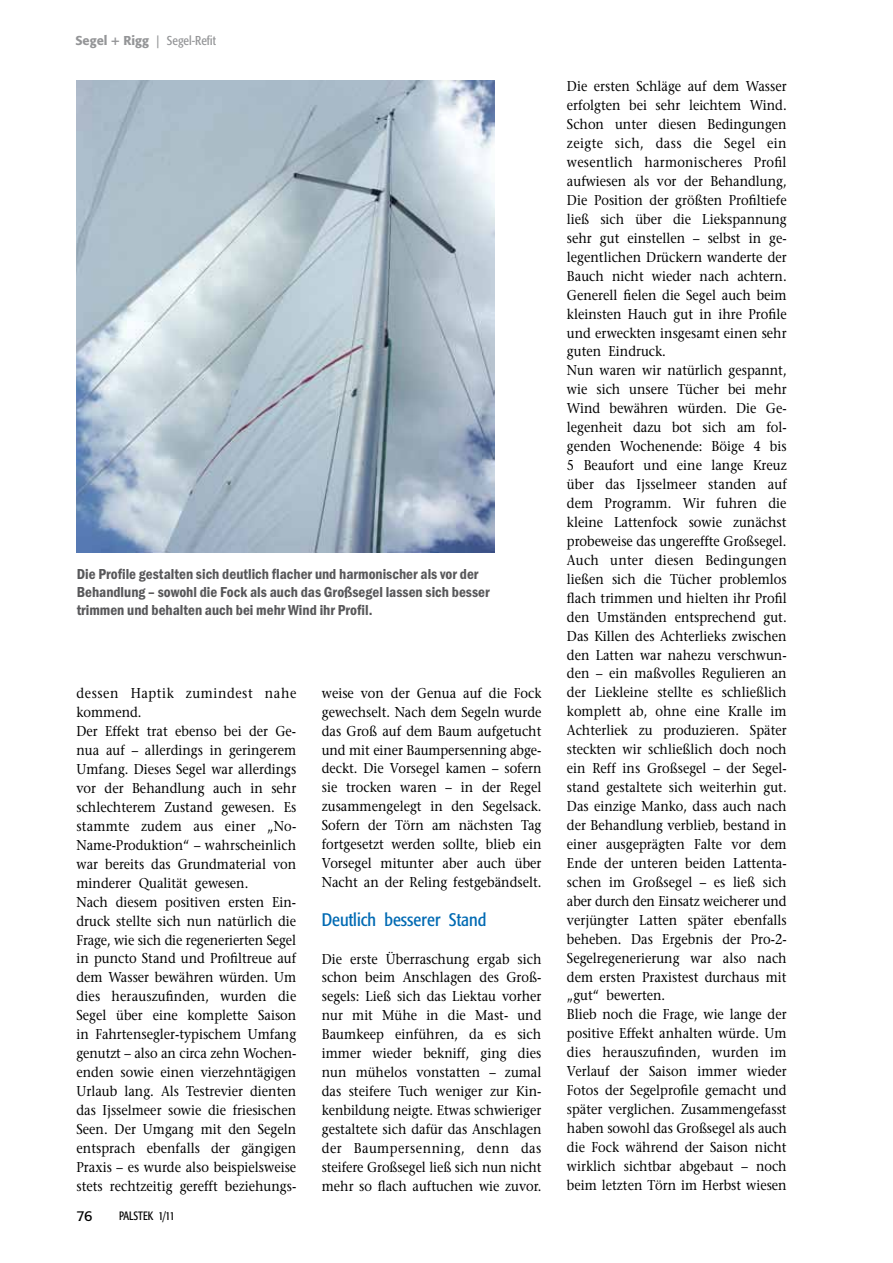
<style>
.page{position:relative;width:893px;height:1263px;background:#fff}
.page>*{position:absolute;margin:0;border:0;box-sizing:border-box;transform-origin:0 0}
.t1{font:condensed 18px "Formata";color:#006ab3}
.t2{font:600 condensed 15px/18px "Franklin Itc T";color:#58585a}
.t3{font:14.25px/18.9px "Stone Serif";color:#000;scale:.9 1}
.t4{font:14.25px "Formata";color:#000}
.t5{font:condensed 12.75px "Formata";color:#949597}
.t6{font:condensed 12px "Formata";color:#000;scale:.9 1}
.s1{font-weight:500;font-stretch:normal}
.s2{font-stretch:normal}
</style>
<div class="page">
<img style="left:77px;top:81px;width:418px;height:472px">
<p class="t5" style="left:75px;top:33px;width:142px"><span class="s1">Segel + Rigg</span> <span class="s2">|</span> Segel-Refit</p>
<p class="t2" style="left:77px;top:565px;width:415px">Die Profile gestalten sich deutlich flacher und harmonischer als vor der<br>Behandlung – sowohl die Fock als auch das Großsegel lassen sich besser trimmen und behalten auch bei mehr Wind ihr Profil.</p>
<p class="t3" style="left:76px;top:684px;width:246px">dessen Haptik zumindest nahe kommend.<br>Der Effekt trat ebenso bei der Ge&shy;nua auf – allerdings in geringerem Umfang. Dieses Segel war allerdings vor der Behandlung auch in sehr schlechterem Zustand gewesen. Es stammte zudem aus einer „No-Name-Produktion“ – wahrscheinlich war bereits das Grundmaterial von minderer Qualität gewesen.<br>Nach diesem positiven ersten Ein&shy;druck stellte sich nun natürlich die Frage, wie sich die regenerierten Segel in puncto Stand und Profiltreue auf dem Wasser bewähren würden. Um dies herauszufinden, wurden die Segel über eine komplette Saison in Fahrtensegler-typischem Umfang genutzt – also an circa zehn Wochen&shy;enden sowie einen vierzehntägigen Urlaub lang. Als Testrevier dienten das Ijsselmeer sowie die friesischen Seen. Der Umgang mit den Segeln entsprach ebenfalls der gängigen Praxis – es wurde also beispielsweise stets rechtzeitig gerefft beziehungs-</p>
<p class="t4" style="left:76px;top:1207px;width:18px">76</p>
<p class="t6" style="left:119px;top:1208px;width:63px">PALSTEK 1/11</p>
<p class="t3" style="left:322px;top:683px;width:246px;text-align:justify">weise von der Genua auf die Fock gewechselt. Nach dem Segeln wurde das Groß auf dem Baum aufgetucht und mit einer Baumpersenning abge&shy;deckt. Die Vorsegel kamen – sofern sie trocken waren – in der Regel zusammengelegt in den Segelsack.<br>Sofern der Törn am nächsten Tag fortgesetzt werden sollte, blieb ein Vorsegel mitunter aber auch über Nacht an der Reling festgebändselt.</p>
<p class="t1" style="left:322px;top:909px;width:166px">Deutlich besserer Stand</p>
<p class="t3" style="left:322px;top:949px;width:246px;text-align:justify">Die erste Überraschung ergab sich schon beim Anschlagen des Groß&shy;segels: Ließ sich das Liektau vorher nur mit Mühe in die Mast- und Baumkeep einführen, da es sich immer wieder bekniff, ging dies nun mühelos vonstatten – zumal das steifere Tuch weniger zur Kin&shy;kenbildung neigte. Etwas schwieriger gestaltete sich dafür das Anschlagen der Baumpersenning, denn das steifere Großsegel ließ sich nun nicht mehr so flach auftuchen wie zuvor.</p>
<p class="t3" style="left:567px;top:77px;width:246px">Die ersten Schläge auf dem Wasser erfolgten bei sehr leichtem Wind.<br>Schon unter diesen Bedingungen zeigte sich, dass die Segel ein wesentlich harmonischeres Profil aufwiesen als vor der Behandlung, Die Position der größten Profiltiefe ließ sich über die Liekspannung sehr gut einstellen – selbst in ge&shy;legentlichen Drückern wanderte der Bauch nicht wieder nach achtern.<br>Generell fielen die Segel auch beim kleinsten Hauch gut in ihre Profile und erweckten insgesamt einen sehr guten Eindruck.<br>Nun waren wir natürlich gespannt, wie sich unsere Tücher bei mehr Wind bewähren würden. Die Ge&shy;legenheit dazu bot sich am fol&shy;genden Wochenende: Böige 4 bis 5 Beaufort und eine lange Kreuz über das Ijsselmeer standen auf dem Programm. Wir fuhren die kleine Lattenfock sowie zunächst probeweise das ungereffte Großsegel.<br>Auch unter diesen Bedingungen ließen sich die Tücher problemlos flach trimmen und hielten ihr Profil den Umständen entsprechend gut.<br>Das Killen des Achterlieks zwischen den Latten war nahezu verschwun&shy;den – ein maßvolles Regulieren an der Liekleine stellte es schließlich komplett ab, ohne eine Kralle im Achterliek zu produzieren. Später steckten wir schließlich doch noch ein Reff ins Großsegel – der Segel&shy;stand gestaltete sich weiterhin gut.<br>Das einzige Manko, dass auch nach der Behandlung verblieb, bestand in einer ausgeprägten Falte vor dem Ende der unteren beiden Lattenta&shy;schen im Großsegel – es ließ sich aber durch den Einsatz weicherer und verjüngter Latten später ebenfalls beheben. Das Ergebnis der Pro-2- Segelregenerierung war also nach dem ersten Praxistest durchaus mit „gut“ bewerten.<br>Blieb noch die Frage, wie lange der positive Effekt anhalten würde. Um dies herauszufinden, wurden im Verlauf der Saison immer wieder Fotos der Segelprofile gemacht und später verglichen. Zusammengefasst haben sowohl das Großsegel als auch die Fock während der Saison nicht wirklich sichtbar abgebaut – noch beim letzten Törn im Herbst wiesen</p>
</div>
